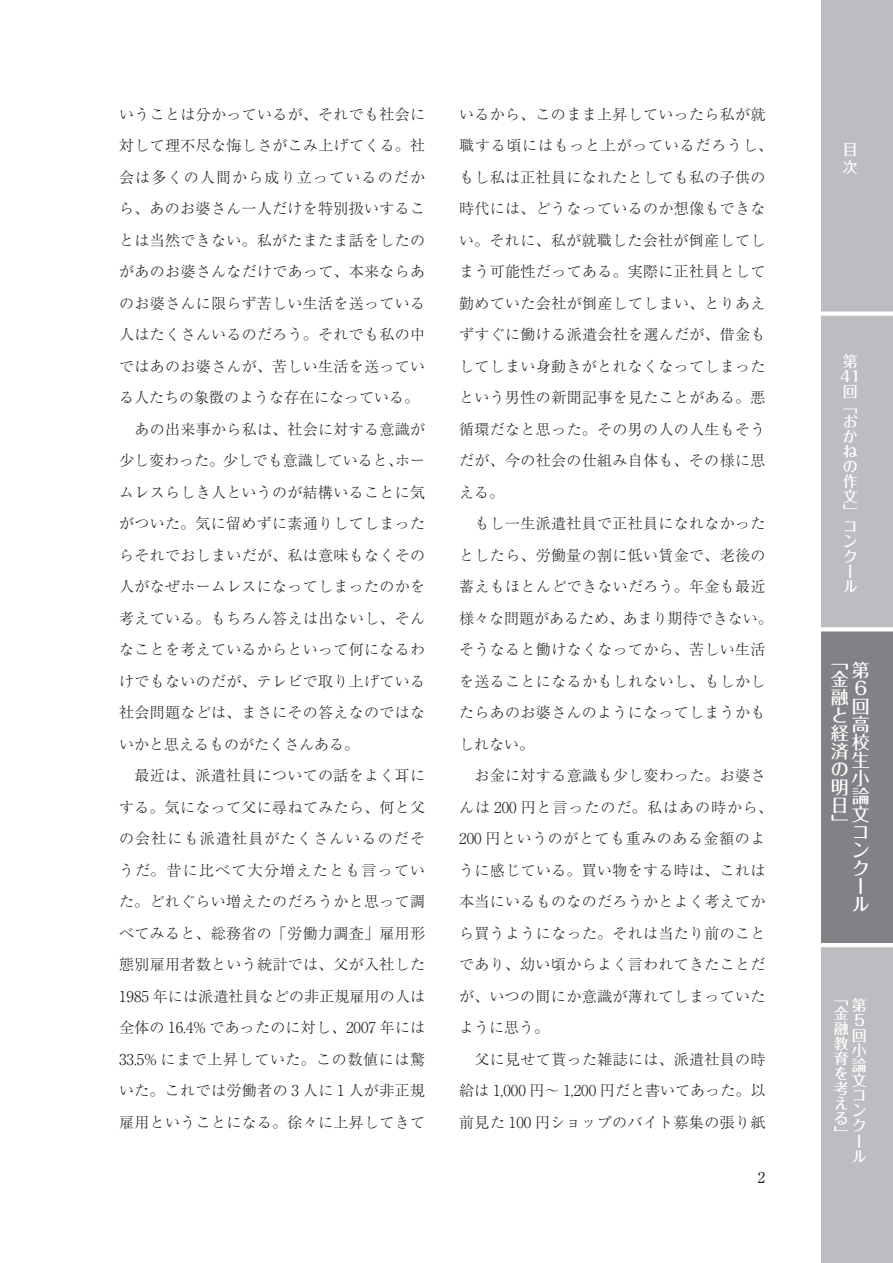
<style>
.page{position:relative;width:893px;height:1263px;background:#fff}
.page>*{position:absolute;margin:0;border:0;box-sizing:border-box;transform-origin:0 0}
.t1{font:500 18px/18px "Folk Pro";color:#fff}
.t2{font:300 15px/31.5px "Ryumin Pro";letter-spacing:.025em;color:#231f20}
.t3{font:500 15px/15px "Folk Pro";color:#fff}
.t4{font:15px "Ryumin Pro";color:#231f20}
</style>
<div class="page">
<div style="left:821px;top:0;width:72px;height:316px;background:#bcbdc0"></div>
<div style="left:821px;top:316px;width:72px;height:315px;background:#bcbdc0"></div>
<div style="left:821px;top:631px;width:72px;height:316px;background:#808285"></div>
<div style="left:821px;top:947px;width:72px;height:316px;background:#bcbdc0"></div>
<svg style="left:821px;top:627px;width:72px;height:4px"></svg>
<hr style="left:821px;top:943px;width:72px;height:4px;background:#fff">
<div style="left:821px;top:311px;width:72px;height:5px;background:#fff"></div>
<p class="t2" style="left:119px;top:97px;width:308px">いうことは分かっているが、それでも社会に対して理不尽な悔しさがこみ上げてくる。社会は多くの人間から成り立っているのだから、あのお婆さん一人だけを特別扱いすることは当然できない。私がたまたま話をしたのがあのお婆さんなだけであって、本来ならあのお婆さんに限らず苦しい生活を送っている人はたくさんいるのだろう。それでも私の中ではあのお婆さんが、苦しい生活を送っている人たちの象徴のような存在になっている。　あの出来事から私は、社会に対する意識が少し変わった。少しでも意識していると、ホームレスらしき人というのが結構いることに気がついた。気に留めずに素通りしてしまったらそれでおしまいだが、私は意味もなくその人がなぜホームレスになってしまったのかを考えている。もちろん答えは出ないし、そんなことを考えているからといって何になるわけでもないのだが、テレビで取り上げている社会問題などは、まさにその答えなのではないかと思えるものがたくさんある。<br>　最近は、派遣社員についての話をよく耳にする。気になって父に尋ねてみたら、何と父の会社にも派遣社員がたくさんいるのだそうだ。昔に比べて大分増えたとも言っていた。どれぐらい増えたのだろうかと思って調べてみると、総務省の「労働力調査」雇用形態別雇用者数という統計では、父が入社した<br>1985 年には派遣社員などの非正規雇用の人は全体の 16.4% であったのに対し、2007 年には<br>33.5% にまで上昇していた。この数値には驚いた。これでは労働者の 3 人に 1 人が非正規雇用ということになる。徐々に上昇してきて</p>
<p class="t2" style="left:459px;top:97px;width:315px">いるから、このまま上昇していったら私が就職する頃にはもっと上がっているだろうし、もし私は正社員になれたとしても私の子供の時代には、どうなっているのか想像もできない。それに、私が就職した会社が倒産してしまう可能性だってある。実際に正社員として勤めていた会社が倒産してしまい、とりあえずすぐに働ける派遣会社を選んだが、借金もしてしまい身動きがとれなくなってしまったという男性の新聞記事を見たことがある。悪循環だなと思った。その男の人の人生もそうだが、今の社会の仕組み自体も、その様に思える。<br>　もし一生派遣社員で正社員になれなかったとしたら、労働量の割に低い賃金で、老後の蓄えもほとんどできないだろう。年金も最近様々な問題があるため、あまり期待できない。そうなると働けなくなってから、苦しい生活を送ることになるかもしれないし、もしかしたらあのお婆さんのようになってしまうかもしれない。<br>　お金に対する意識も少し変わった。お婆さんは 200 円と言ったのだ。私はあの時から、<br>200 円というのがとても重みのある金額のように感じている。買い物をする時は、これは本当にいるものなのだろうかとよく考えてから買うようになった。それは当たり前のことであり、幼い頃からよく言われてきたことだが、いつの間にか意識が薄れてしまっていたように思う。<br>　父に見せて貰った雑誌には、派遣社員の時給は 1,000 円～ 1,200 円だと書いてあった。以前見た 100 円ショップのバイト募集の張り紙</p>
<p class="t4" style="left:758px;top:1165px;width:9px">2</p>
<p class="t3" style="left:843px;top:138px;width:16px;line-height:18px">目次</p>
<p class="t3" style="left:840px;top:351px;width:22px">第<br>41回「おかねの作文」コンクール</p>
<p class="t1" style="left:852px;top:659px;width:19px">第<br>6回高校生小論文コンクール</p>
<p class="t1" style="left:831px;top:650px;width:19px">「金融と経済の明日」</p>
<p class="t3" style="left:852px;top:996px;width:16px">第<br>5回小論文コンクール</p>
<p class="t3" style="left:834px;top:989px;width:16px;text-align:justify">「金融教育を考える」</p>
</div>
